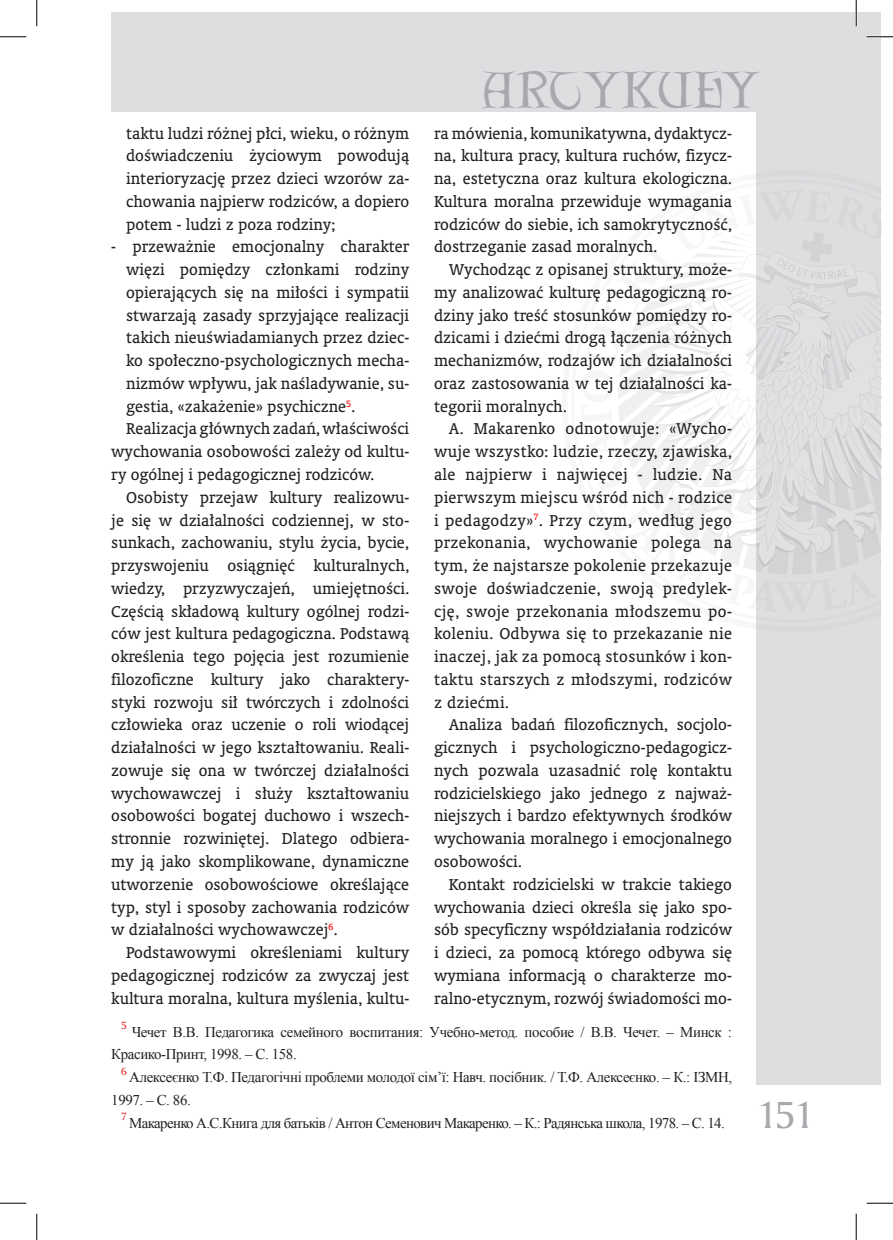
<style>
.page{position:relative;width:893px;height:1240px;background:#fff}
.page>*{position:absolute;margin:0;border:0;box-sizing:border-box;transform-origin:0 0}
.t1{font:46.55px "Lettergical PL";letter-spacing:-.005em;color:#a8a9ad}
.t2{font:36.75px "Amerigo PL";color:#a8a9ad}
.Normalny{font:15.75px/22.8px "Oranda PL";color:#231f20;text-align:justify}
.art-przypis{font:14.88px/22.8px "Times New Roman";letter-spacing:-.025em;color:#231f20}
.art-przypis-2{font:10.15px "Amerigo PL";color:#ee1d23}
</style>
<div class="page">
<div style="left:756px;top:12px;width:124px;height:1071px;background:#dddee0"></div>
<div style="left:111px;top:12px;width:769px;height:99px;background:#dddee0"></div>
<svg style="left:618px;top:233px;width:262px;height:341px"></svg>
<hr style="left:866px;top:36px;width:26px;height:2px;background:#fff">
<hr style="left:854px;top:0;width:2px;height:26px;background:#fff">
<svg style="left:0;top:36px;width:26px;height:1px"></svg>
<svg style="left:866px;top:36px;width:26px;height:1px"></svg>
<svg style="left:0;top:1202px;width:26px;height:1px"></svg>
<svg style="left:866px;top:1202px;width:26px;height:1px"></svg>
<svg style="left:36px;top:0;width:1px;height:26px"></svg>
<svg style="left:36px;top:1213px;width:1px;height:26px"></svg>
<svg style="left:855px;top:0;width:1px;height:26px"></svg>
<svg style="left:855px;top:1213px;width:1px;height:26px"></svg>
<p class="Normalny" style="left:126px;top:121px;width:284px">taktu ludzi różnej płci, wieku, o różnym doświadczeniu życiowym powodują interioryzację przez dzieci wzorów za&shy;chowania najpierw rodziców, a dopiero potem - ludzi z poza rodziny;</p>
<p class="Normalny" style="left:126px;top:235px;width:284px;text-indent:-15px">- przeważnie emocjonalny charakter więzi pomiędzy członkami rodziny opierających się na miłości i sympatii stwarzają zasady sprzyjające realizacji takich nieuświadamianych przez dziec&shy;ko społeczno-psychologicznych mecha&shy;nizmów wpływu, jak naśladywanie, su&shy;gestia, «zakażenie» psychiczne<sup>5</sup>.</p>
<p class="Normalny" style="left:111px;top:417px;width:299px;text-indent:15px">Realizacja głównych zadań, właściwości wychowania osobowości zależy od kultu&shy;ry ogólnej i pedagogicznej rodziców.</p>
<p class="Normalny" style="left:111px;top:485px;width:299px;text-indent:15px">Osobisty przejaw kultury realizowu&shy;je się w działalności codziennej, w sto&shy;sunkach, zachowaniu, stylu życia, bycie, przyswojeniu osiągnięć kulturalnych, wiedzy, przyzwyczajeń, umiejętności.<br>Częścią składową kultury ogólnej rodzi&shy;ców jest kultura pedagogiczna. Podstawą określenia tego pojęcia jest rozumienie filozoficzne kultury jako charaktery&shy;styki rozwoju sił twórczych i zdolności człowieka oraz uczenie o roli wiodącej działalności w jego kształtowaniu. Reali&shy;zowuje się ona w twórczej działalności wychowawczej i służy kształtowaniu osobowości bogatej duchowo i wszech&shy;stronnie rozwiniętej. Dlatego odbiera&shy;my ją jako skomplikowane, dynamiczne utworzenie osobowościowe określające typ, styl i sposoby zachowania rodziców w działalności wychowawczej<sup>6</sup>.</p>
<p class="Normalny" style="left:111px;top:940px;width:299px;text-indent:15px">Podstawowymi określeniami kultury pedagogicznej rodziców za zwyczaj jest kultura moralna, kultura myślenia, kultu-</p>
<h1 class="t1" style="left:482px;top:61px;width:279px">ARTYKUŁY</h1>
<p class="Normalny" style="left:434px;top:121px;width:299px">ra mówienia, komunikatywna, dydaktycz&shy;na, kultura pracy, kultura ruchów, fizycz&shy;na, estetyczna oraz kultura ekologiczna.<br>Kultura moralna przewiduje wymagania rodziców do siebie, ich samokrytyczność, dostrzeganie zasad moralnych.</p>
<p class="Normalny" style="left:434px;top:258px;width:299px;text-indent:15px">Wychodząc z opisanej struktury, może&shy;my analizować kulturę pedagogiczną ro&shy;dziny jako treść stosunków pomiędzy ro&shy;dzicami i dziećmi drogą łączenia różnych mechanizmów, rodzajów ich działalności oraz zastosowania w tej działalności ka&shy;tegorii moralnych.</p>
<p class="Normalny" style="left:434px;top:417px;width:299px;text-indent:15px">A. Makarenko odnotowuje: «Wycho&shy;wuje wszystko: ludzie, rzeczy, zjawiska, ale najpierw i najwięcej - ludzie. Na pierwszym miejscu wśród nich - rodzice i pedagodzy»<sup>7</sup>. Przy czym, według jego przekonania, wychowanie polega na tym, że najstarsze pokolenie przekazuje swoje doświadczenie, swoją predylek&shy;cję, swoje przekonania młodszemu po&shy;koleniu. Odbywa się to przekazanie nie inaczej, jak za pomocą stosunków i kon&shy;taktu starszych z młodszymi, rodziców z dziećmi.</p>
<p class="Normalny" style="left:434px;top:713px;width:299px;text-indent:15px">Analiza badań filozoficznych, socjolo&shy;gicznych i psychologiczno-pedagogicz&shy;nych pozwala uzasadnić rolę kontaktu rodzicielskiego jako jednego z najważ&shy;niejszych i bardzo efektywnych środków wychowania moralnego i emocjonalnego osobowości.</p>
<p class="Normalny" style="left:434px;top:872px;width:299px;text-indent:15px">Kontakt rodzicielski w trakcie takiego wychowania dzieci określa się jako spo&shy;sób specyficzny współdziałania rodziców i dzieci, za pomocą którego odbywa się wymiana informacją o charakterze mo&shy;ralno-etycznym, rozwój świadomości mo-</p>
<p class="art-przypis-2" style="left:121px;top:1018px;width:7px">5</p>
<p class="art-przypis" style="left:111px;top:1019px;width:622px;text-indent:20px">Чечет В.В. Педагогика семейного воспитания: Учебно-метод. пособие / В.В. Чечет. – Минск :<br>Красико-Принт, 1998. – С. 158.</p>
<p class="art-przypis-2" style="left:121px;top:1064px;width:7px">6</p>
<p class="art-przypis" style="left:111px;top:1065px;width:622px;text-indent:18px">Алексеєнко Т.Ф. Педагогічні проблеми молодої сім’ї: Навч. посібник. / Т.Ф. Алексеєнко. – К.: ІЗМН,<br>1997. – С. 86.</p>
<p class="art-przypis-2" style="left:121px;top:1109px;width:7px">7</p>
<p class="art-przypis" style="left:129px;top:1110px;width:597px">Макаренко А.С.Книга для батьків / Антон Семенович Макаренко. – К.: Радянська школа, 1978. – С. 14.</p>
<h2 class="t2" style="left:756px;top:1089px;width:59px">151</h2>
</div>
